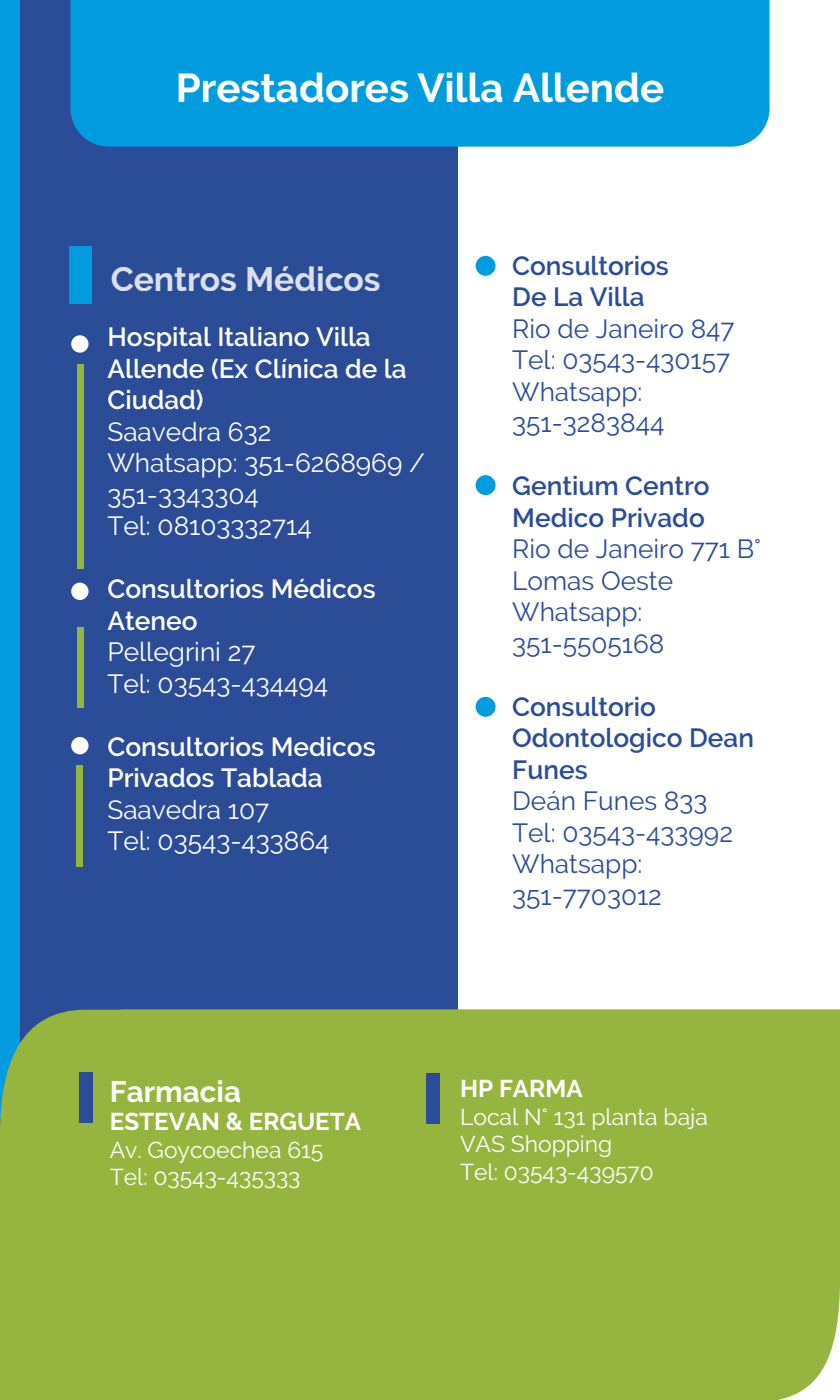
<style>
.page{position:relative;width:840px;height:1400px;background:#fff}
.page>*{position:absolute;margin:0;border:0;box-sizing:border-box;transform-origin:0 0}
.t1{font:700 40.25px "Raleway";color:#fff}
.t2{font:700 33.77px "Raleway";color:#fff}
.t3{font:700 29.57px "Raleway";color:#fff}
.t4{font:26.25px/31.5px "Raleway";color:#2b4c96}
.t5{font:26.25px/31.5px "Raleway";color:#fff}
.t6{font:600 26.25px/31.5px "Raleway";color:#fff}
.t7{font:600 26.25px/31.5px "Raleway";color:#2b4c96}
.t8{font:700 24.32px "Raleway";color:#fff}
.t9{font:22.93px/27.5px "Raleway";color:#fff}
</style>
<div class="page">
<div style="left:19px;top:1px;width:439px;height:1008px;background:#2b4c96"></div>
<div style="left:70px;top:247px;width:22px;height:57px;background:#009cdf"></div>
<svg style="left:19px;top:0;width:51px;height:1px"></svg>
<div style="left:0;top:0;width:19px;height:1119px;background:#009cdf"></div>
<div style="left:70px;top:0;width:700px;height:147px;background:#009cdf"></div>
<div style="left:71px;top:335px;width:18px;height:18px;background:#fff;border-radius:50%"></div>
<div style="left:71px;top:583px;width:18px;height:17px;background:#fff;border-radius:50%"></div>
<div style="left:71px;top:737px;width:18px;height:17px;background:#fff;border-radius:50%"></div>
<div style="left:78px;top:364px;width:6px;height:205px;background:#95b53e"></div>
<div style="left:78px;top:627px;width:6px;height:81px;background:#95b53e"></div>
<div style="left:76px;top:765px;width:6px;height:101px;background:#95b53e"></div>
<div style="left:476px;top:256px;width:20px;height:20px;background:#009cdf;border-radius:50%"></div>
<div style="left:476px;top:475px;width:20px;height:20px;background:#009cdf;border-radius:50%"></div>
<div style="left:476px;top:697px;width:20px;height:20px;background:#009cdf;border-radius:50%"></div>
<div style="left:0;top:1009px;width:840px;height:391px;background:#95b53e"></div>
<div style="left:426px;top:1073px;width:14px;height:51px;background:#2b4c96"></div>
<div style="left:79px;top:1073px;width:14px;height:50px;background:#2b4c96"></div>
<h1 class="t1" style="left:176px;top:64px;width:490px">Prestadores Villa Allende</h1>
<p class="t2" style="left:111px;top:259px;width:272px">Centros Médicos</p>
<p class="t6" style="left:107px;top:322px;width:301px">Hospital Italiano Villa<br>Allende (Ex Clínica de la<br>Ciudad)</p>
<p class="t5" style="left:107px;top:416px;width:319px">Saavedra 632<br>Whatsapp: 351-6268969 /<br>351-3343304<br>Tel: 08103332714</p>
<p class="t6" style="left:107px;top:574px;width:270px">Consultorios Médicos<br>Ateneo</p>
<p class="t5" style="left:107px;top:636px;width:222px">Pellegrini 27<br>Tel: 03543-434494</p>
<p class="t6" style="left:107px;top:731px;width:270px">Consultorios Medicos<br>Privados Tablada</p>
<p class="t5" style="left:107px;top:794px;width:224px">Saavedra 107<br>Tel: 03543-433864</p>
<p class="t7" style="left:512px;top:250px;width:158px">Consultorios<br>De La Villa</p>
<p class="t4" style="left:512px;top:313px;width:224px">Rio de Janeiro 847<br>Tel: 03543-430157<br>Whatsapp:<br>351-3283844</p>
<p class="t7" style="left:512px;top:470px;width:199px">Gentium Centro<br>Medico Privado</p>
<p class="t4" style="left:512px;top:533px;width:250px">Rio de Janeiro 771 B°<br>Lomas Oeste<br>Whatsapp:<br>351-5505168</p>
<p class="t7" style="left:512px;top:691px;width:243px">Consultorio<br>Odontologico Dean<br>Funes</p>
<p class="t4" style="left:512px;top:785px;width:222px">Deán Funes 833<br>Tel: 03543-433992<br>Whatsapp:<br>351-7703012</p>
<p class="t3" style="left:110px;top:1075px;width:133px">Farmacia</p>
<p class="t8" style="left:110px;top:1108px;width:253px">ESTEVAN &amp; ERGUETA</p>
<p class="t9" style="left:110px;top:1136px;width:215px">Av. Goycoechea 615<br>Tel: 03543-435333</p>
<p class="t8" style="left:460px;top:1075px;width:124px">HP FARMA</p>
<p class="t9" style="left:460px;top:1103px;width:249px">Local N° 131 planta baja<br>VAS Shopping<br>Tel: 03543-439570</p>
</div>
